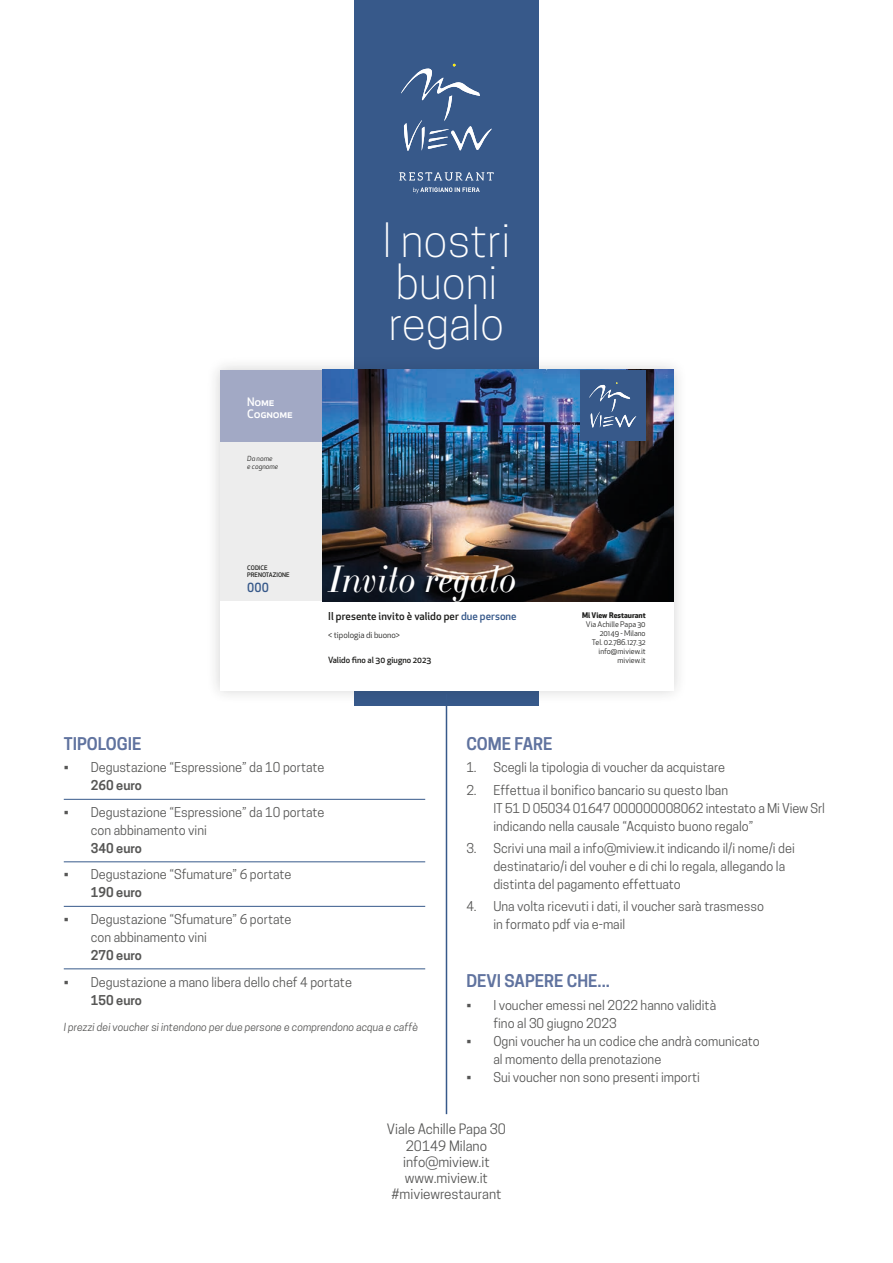
<style>
.page{position:relative;width:893px;height:1263px;background:#fff}
.page>*{position:absolute;margin:0;border:0;box-sizing:border-box;transform-origin:0 0}
.t1{font:300 44.4px/41.7px "Cooper Hewitt";color:#fff}
.t2{font:italic 37.5px "LTC Bodoni 175";color:#fff}
.t3{font:600 16.5px "Cooper Hewitt";color:#60739f}
.t4{font:13.5px/16.2px "Cooper Hewitt";color:#575756;text-align:center}
.t5{font:12.75px/18px "Cooper Hewitt";color:#575756}
.t6{font:600 12.75px "Cooper Hewitt";color:#575756}
.t7{font:500 12.3px "Apex New";color:#37598a}
.t8{font:500 11.4px/12.1px "Apex New";letter-spacing:-.02em;color:#fff}
.t9{font:500 10.65px "Apex New";color:#1d1d1b}
.t10{font:italic 10.5px "Cooper Hewitt";color:#575756}
.t11{font:500 8.4px "Apex New";color:#1d1d1b}
.t12{font:8.4px "Apex New";color:#1d1d1b}
.t13{font:7.65px/9.1px "Apex New";color:#1d1d1b;text-align:right}
.t14{font:700 7.65px "Apex New";color:#1d1d1b}
.t15{font:italic 6.9px/8.2px "Apex New";color:#1d1d1b}
.t16{font:500 6.15px/7.4px "Apex New";color:#1d1d1b}
.s1{color:#37598a}
</style>
<div class="page">
<div style="left:354px;top:0;width:185px;height:706px;background:#37598a"></div>
<svg style="left:399px;top:172px;width:95px;height:9px"></svg>
<svg style="left:401px;top:64px;width:91px;height:87px"></svg>
<svg style="left:413px;top:187px;width:67px;height:6px"></svg>
<div style="left:206px;top:356px;width:481px;height:348px;background:#1d1d1b;opacity:.2"></div>
<div style="left:220px;top:370px;width:453px;height:320px;background:#fff"></div>
<div style="left:220px;top:370px;width:102px;height:161px;background:#a2a9c5"></div>
<div style="left:220px;top:442px;width:102px;height:159px;background:#ededed"></div>
<img style="left:322px;top:370px;width:351px;height:231px">
<div style="left:580px;top:370px;width:66px;height:70px;background:#37598a"></div>
<svg style="left:589px;top:382px;width:47px;height:46px"></svg>
<hr style="left:64px;top:799px;width:361px;height:1px;background:#37598a">
<hr style="left:64px;top:861px;width:361px;height:1px;background:#37598a">
<hr style="left:64px;top:906px;width:361px;height:1px;background:#37598a">
<hr style="left:64px;top:968px;width:361px;height:1px;background:#37598a">
<hr style="left:446px;top:694px;width:1px;height:420px;background:#37598a">
<p class="t8" style="left:247px;top:395px;width:47px">Nome<br>Cognome</p>
<p class="t15" style="left:247px;top:454px;width:33px">Da nome<br>e cognome</p>
<h1 class="t1" style="left:383px;top:219px;width:129px">I nostri buoni regalo</h1>
<p class="t16" style="left:247px;top:564px;width:44px">CODICE<br>PRENOTAZIONE</p>
<p class="t7" style="left:247px;top:579px;width:23px">000</p>
<h2 class="t2" style="left:329px;top:558px;width:189px">Invito regalo</h2>
<p class="t9" style="left:328px;top:609px;width:190px">Il presente invito è valido per <span class="s1">due persone</span></p>
<p class="t12" style="left:328px;top:629px;width:73px">&lt; tipologia di buono&gt;</p>
<p class="t11" style="left:328px;top:654px;width:105px">Valido fino al 30 giugno 2023</p>
<p class="t14" style="left:582px;top:609px;width:65px">Mi View Restaurant</p>
<p class="t13" style="left:586px;top:619px;width:61px">Via Achille Papa 30<br>20149 - Milano<br>Tel. 02.786.127.32 info@miview.it miview.it</p>
<p class="t3" style="left:64px;top:734px;width:79px">TIPOLOGIE</p>
<p class="t5" style="left:64px;top:759px;width:262px">• Degustazione “Espressione” da 10 portate</p>
<p class="t6" style="left:91px;top:778px;width:53px">260 euro</p>
<p class="t5" style="left:91px;top:803px;width:235px;text-indent:-27px">• Degustazione “Espressione” da 10 portate con abbinamento vini</p>
<p class="t6" style="left:91px;top:841px;width:53px">340 euro</p>
<p class="t5" style="left:64px;top:866px;width:229px">• Degustazione “Sfumature” 6 portate</p>
<p class="t6" style="left:91px;top:885px;width:53px">190 euro</p>
<p class="t5" style="left:91px;top:910px;width:202px;text-indent:-27px">• Degustazione “Sfumature” 6 portate con abbinamento vini</p>
<p class="t6" style="left:91px;top:948px;width:53px">270 euro</p>
<p class="t5" style="left:64px;top:973px;width:290px">• Degustazione a mano libera dello chef 4 portate</p>
<p class="t6" style="left:91px;top:992px;width:53px">150 euro</p>
<p class="t10" style="left:64px;top:1021px;width:356px">I prezzi dei voucher si intendono per due persone e comprendono acqua e caffè</p>
<p class="t3" style="left:466px;top:734px;width:88px">COME FARE</p>
<p class="t5" style="left:466px;top:759px;width:260px">1. Scegli la tipologia di voucher da acquistare</p>
<p class="t5" style="left:493px;top:781px;width:333px;text-indent:-27px">2. Effettua il bonifico bancario su questo Iban<br>IT 51 D 05034 01647 000000008062 intestato a Mi View Srl indicando nella causale “Acquisto buono regalo”</p>
<p class="t5" style="left:493px;top:839px;width:303px;text-indent:-27px">3. Scrivi una mail a info@miview.it indicando il/i nome/i dei destinatario/i del vouher e di chi lo regala, allegando la distinta del pagamento effettuato</p>
<p class="t5" style="left:493px;top:897px;width:272px;text-indent:-27px">4. Una volta ricevuti i dati, il voucher sarà trasmesso in formato pdf via e-mail</p>
<p class="t3" style="left:466px;top:971px;width:145px">DEVI SAPERE CHE...</p>
<p class="t5" style="left:493px;top:996px;width:224px;text-indent:-27px">• I voucher emessi nel 2022 hanno validità fino al 30 giugno 2023</p>
<p class="t5" style="left:493px;top:1032px;width:268px;text-indent:-27px">• Ogni voucher ha un codice che andrà comunicato al momento della prenotazione</p>
<p class="t5" style="left:466px;top:1068px;width:235px">• Sui voucher non sono presenti importi</p>
<p class="t4" style="left:387px;top:1121px;width:121px">Viale Achille Papa 30<br>20149 Milano info@miview.it www.miview.it #miviewrestaurant</p>
</div>
